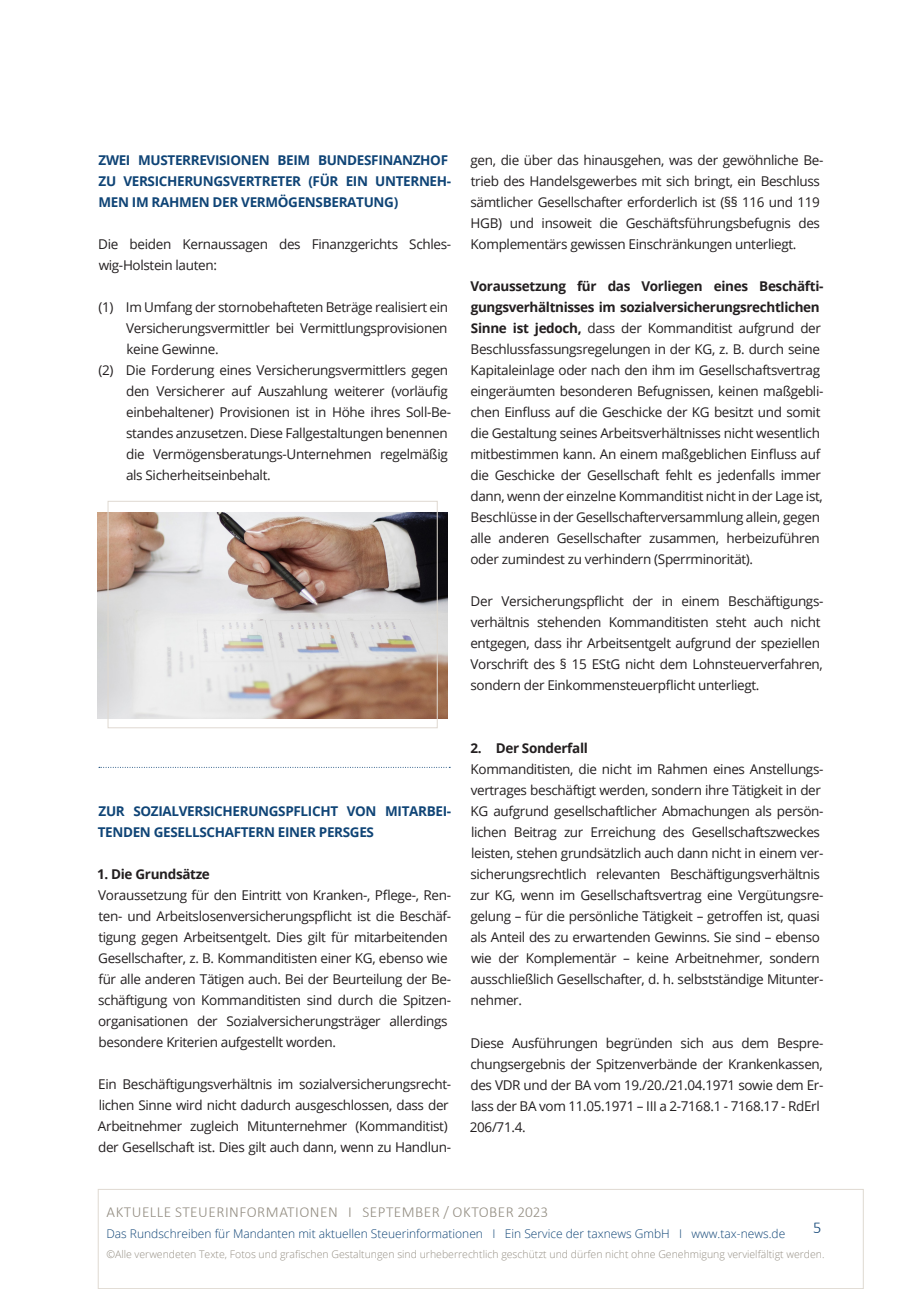
<style>
.page{position:relative;width:919px;height:1289px;background:#fff}
.page>*{position:absolute;margin:0;border:0;box-sizing:border-box;transform-origin:0 0}
.t1{font:300 16.5px "Calibri";color:#0f4476}
.t2{font:300 15.3px "Calibri";letter-spacing:.03em;color:#948e83}
.t3{font:13.5px/21px "Open Sans";letter-spacing:-.025em;color:#231f20}
.t4{font:700 13.5px/21px "Open Sans";letter-spacing:-.025em;color:#0f4476}
.t5{font:700 13.5px "Open Sans";letter-spacing:-.025em;color:#231f20}
.t6{font:300 12px "Open Sans";color:#0f4476}
.t7{font:300 10.5px "Open Sans";color:#948e83}
.s1{font-weight:700}
</style>
<div class="page">
<div style="left:98px;top:1188px;width:765px;height:100px;border:1px solid #dfd9d1"></div>
<img style="left:97px;top:512px;width:350px;height:206px">
<div style="left:108px;top:501px;width:329px;height:227px;border:1px solid #dfd9d1"></div>
<svg style="left:99px;top:767px;width:351px;height:1px"></svg>
<p class="t4" style="left:98px;top:149px;width:354px">ZWEI MUSTERREVISIONEN BEIM BUNDESFINANZHOF<br>ZU VERSICHERUNGSVERTRETER (FÜR EIN UNTERNEH-<br>MEN IM RAHMEN DER VERMÖGENSBERATUNG)</p>
<p class="t3" style="left:98px;top:233px;width:354px">Die beiden Kernaussagen des Finanzgerichts Schles&shy;wig-Holstein lauten:</p>
<p class="t3" style="left:98px;top:296px;width:351px">(1) Im Umfang der stornobehafteten Beträge realisiert ein</p>
<p class="t3" style="left:126px;top:317px;width:323px">Versicherungsvermittler bei Vermittlungsprovisionen</p>
<p class="t3" style="left:126px;top:338px;width:94px">keine Gewinne.</p>
<p class="t3" style="left:98px;top:359px;width:351px">(2) Die Forderung eines Versicherungsvermittlers gegen</p>
<p class="t3" style="left:126px;top:380px;width:323px">den Versicherer auf Auszahlung weiterer (vorläufig</p>
<p class="t3" style="left:126px;top:401px;width:326px">einbehaltener) Provisionen ist in Höhe ihres Soll-Be-</p>
<p class="t3" style="left:126px;top:422px;width:323px">standes anzusetzen. Diese Fallgestaltungen benennen</p>
<p class="t3" style="left:126px;top:443px;width:323px">die Vermögensberatungs-Unternehmen regelmäßig</p>
<p class="t3" style="left:126px;top:464px;width:146px">als Sicherheitseinbehalt.</p>
<p class="t3" style="left:470px;top:149px;width:354px">gen, die über das hinausgehen, was der gewöhnliche Be&shy;trieb des Handelsgewerbes mit sich bringt, ein Beschluss sämtlicher Gesellschafter erforderlich ist (§§ 116 und 119<br>HGB) und insoweit die Geschäftsführungsbefugnis des Komplementärs gewissen Einschränkungen unterliegt.</p>
<p class="t3" style="left:470px;top:275px;width:354px"><span class="s1">Voraussetzung für das Vorliegen eines Beschäfti&shy;gungsverhältnisses im sozialversicherungsrechtlichen Sinne ist jedoch,</span> dass der Kommanditist aufgrund der Beschlussfassungsregelungen in der KG, z. B. durch seine Kapitaleinlage oder nach den ihm im Gesellschaftsvertrag eingeräumten besonderen Befugnissen, keinen maßgebli&shy;chen Einfluss auf die Geschicke der KG besitzt und somit die Gestaltung seines Arbeitsverhältnisses nicht wesentlich mitbestimmen kann. An einem maßgeblichen Einfluss auf die Geschicke der Gesellschaft fehlt es jedenfalls immer dann, wenn der einzelne Kommanditist nicht in der Lage ist, Beschlüsse in der Gesellschafterversammlung allein, gegen alle anderen Gesellschafter zusammen, herbeizuführen oder zumindest zu verhindern (Sperrminorität).</p>
<p class="t3" style="left:470px;top:590px;width:354px">Der Versicherungspflicht der in einem Beschäftigungs&shy;verhältnis stehenden Kommanditisten steht auch nicht entgegen, dass ihr Arbeitsentgelt aufgrund der speziellen Vorschrift des § 15 EStG nicht dem Lohnsteuerverfahren, sondern der Einkommensteuerpflicht unterliegt.</p>
<p class="t4" style="left:98px;top:800px;width:355px">ZUR SOZIALVERSICHERUNGSPFLICHT VON MITARBEI-<br>TENDEN GESELLSCHAFTERN EINER PERSGES</p>
<p class="t5" style="left:97px;top:864px;width:114px">1. Die Grundsätze</p>
<p class="t3" style="left:98px;top:884px;width:354px">Voraussetzung für den Eintritt von Kranken-, Pflege-, Ren&shy;ten- und Arbeitslosenversicherungspflicht ist die Beschäf&shy;tigung gegen Arbeitsentgelt. Dies gilt für mitarbeitenden Gesellschafter, z. B. Kommanditisten einer KG, ebenso wie für alle anderen Tätigen auch. Bei der Beurteilung der Be&shy;schäftigung von Kommanditisten sind durch die Spitzen&shy;organisationen der Sozialversicherungsträger allerdings besondere Kriterien aufgestellt worden.</p>
<p class="t3" style="left:98px;top:1073px;width:354px">Ein Beschäftigungsverhältnis im sozialversicherungsrecht&shy;lichen Sinne wird nicht dadurch ausgeschlossen, dass der Arbeitnehmer zugleich Mitunternehmer (Kommanditist) der Gesellschaft ist. Dies gilt auch dann, wenn zu Handlun-</p>
<p class="t5" style="left:470px;top:738px;width:119px">2. Der Sonderfall</p>
<p class="t3" style="left:470px;top:758px;width:355px">Kommanditisten, die nicht im Rahmen eines Anstellungs&shy;vertrages beschäftigt werden, sondern ihre Tätigkeit in der KG aufgrund gesellschaftlicher Abmachungen als persön&shy;lichen Beitrag zur Erreichung des Gesellschaftszweckes leisten, stehen grundsätzlich auch dann nicht in einem ver&shy;sicherungsrechtlich relevanten Beschäftigungsverhältnis zur KG, wenn im Gesellschaftsvertrag eine Vergütungsre&shy;gelung – für die persönliche Tätigkeit – getroffen ist, quasi als Anteil des zu erwartenden Gewinns. Sie sind – ebenso wie der Komplementär – keine Arbeitnehmer, sondern ausschließlich Gesellschafter, d. h. selbstständige Mitunter&shy;nehmer.</p>
<p class="t3" style="left:470px;top:1031px;width:355px">Diese Ausführungen begründen sich aus dem Bespre&shy;chungsergebnis der Spitzenverbände der Krankenkassen, des VDR und der BA vom 19./20./21.04.1971 sowie dem Er&shy;lass der BA vom 11.05.1971 – III a 2-7168.1 - 7168.17 - RdErl 206/71.4.</p>
<p class="t2" style="left:107px;top:1202px;width:443px">AKTUELLE STEUERINFORMATIONEN I SEPTEMBER / OKTOBER 2023</p>
<p class="t6" style="left:106px;top:1224px;width:680px">Das Rundschreiben für Mandanten mit aktuellen Steuerinformationen I Ein Service der taxnews GmbH I www.tax-news.de</p>
<p class="t7" style="left:106px;top:1246px;width:719px">©Alle verwendeten Texte, Fotos und grafischen Gestaltungen sind urheberrechtlich geschützt und dürfen nicht ohne Genehmigung vervielfältigt werden.</p>
<p class="t1" style="left:813px;top:1216px;width:10px">5</p>
</div>
